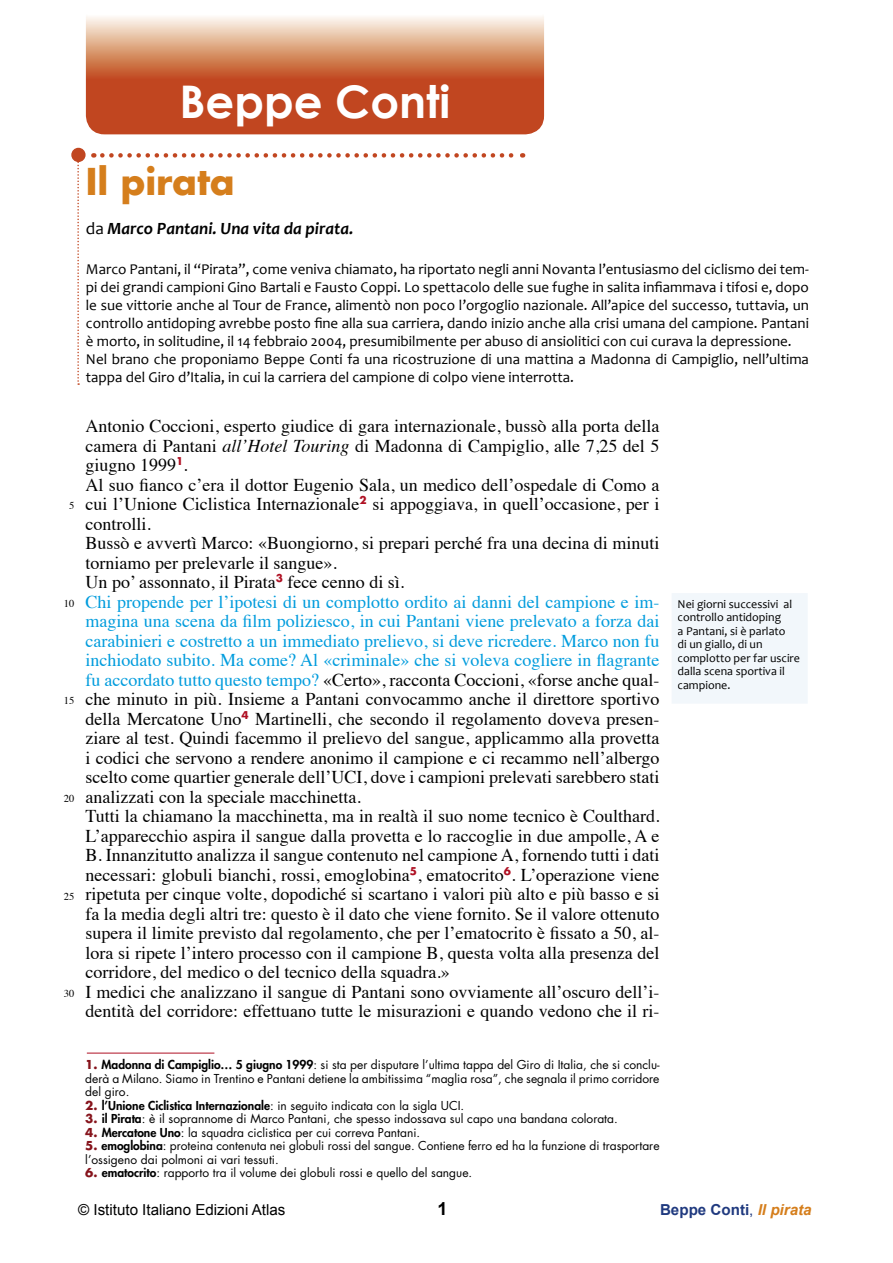
<style>
.page{position:relative;width:893px;height:1263px;background:#fff}
.page>*{position:absolute;margin:0;border:0;box-sizing:border-box;transform-origin:0 0}
.t1{font:700 45px "Century Gothic";color:#fff}
.t2{font:700 36px "Futura";color:#d57e1c}
.t3{font:18px/19.5px "Times";color:#000}
.t4{font:700 18px "Arial";color:#000}
.t5{font:italic 700 17.25px "Candara";color:#000}
.t6{font:15.15px "Arial";color:#000}
.t7{font:700 15.15px "Arial";color:#203a7f}
.t8{font:15px/18px "Candara";color:#000}
.t9{font:12px/13.5px "Futura";color:#000;text-align:justify}
.t10{font:12px/13.5px "Candara";color:#000}
.t11{font:800 12px "Futura";color:#000}
.t12{font:10.5px "Times";color:#000}
.s1{font-weight:400;font-style:normal}
.s2{font-style:italic}
.s3{color:#009cdd}
.s4{font-weight:700;color:#86141c}
.s5{font-weight:800}
.s6{font-weight:400}
.s7{font-style:italic;color:#d57e1c}
</style>
<div class="page">
<svg style="left:86px;top:16px;width:458px;height:118px;background:#d07855"></svg>
<svg style="left:102px;top:153px;width:421px;height:5px"></svg>
<div style="left:72px;top:149px;width:13px;height:12px;background:#c14620;border-radius:50%"></div>
<div style="left:71px;top:148px;width:15px;height:14px;border:2px solid #c14620;border-radius:50%"></div>
<svg style="left:77px;top:160px;width:2px;height:225px"></svg>
<div style="left:675px;top:596px;width:130px;height:105px;background:#f2f7fb"></div>
<div style="left:672px;top:593px;width:136px;height:111px;border:6px solid #f2f7fb"></div>
<hr style="left:87px;top:1053px;width:127px;height:1px;background:#af1023">
<h1 class="t1" style="left:180px;top:74px;width:272px">Beppe Conti</h1>
<h2 class="t2" style="left:86px;top:157px;width:150px">Il pirata</h2>
<p class="t12" style="left:69px;top:496px;width:7px">5</p>
<p class="t12" style="left:64px;top:594px;width:12px">10</p>
<p class="t12" style="left:64px;top:691px;width:12px">15</p>
<p class="t12" style="left:64px;top:789px;width:12px">20</p>
<p class="t12" style="left:64px;top:886px;width:12px">25</p>
<p class="t12" style="left:64px;top:984px;width:12px">30</p>
<p class="t5" style="left:86px;top:217px;width:269px"><span class="s1">da</span> Marco Pantani. Una vita da pirata.</p>
<p class="t8" style="left:86px;top:260px;width:725px">Marco Pantani, il “Pirata”, come veniva chiamato, ha riportato negli anni Novanta l’entusiasmo del ciclismo dei tem&shy;pi dei grandi campioni Gino Bartali e Fausto Coppi. Lo spettacolo delle sue fughe in salita infiammava i tifosi e, dopo le sue vittorie anche al Tour de France, alimentò non poco l’orgoglio nazionale. All’apice del successo, tuttavia, un controllo antidoping avrebbe posto fine alla sua carriera, dando inizio anche alla crisi umana del campione. Pantani è morto, in solitudine, il 14 febbraio 2004, presumibilmente per abuso di ansiolitici con cui curava la depressione.<br>Nel brano che proponiamo Beppe Conti fa una ricostruzione di una mattina a Madonna di Campiglio, nell’ultima tappa del Giro d’Italia, in cui la carriera del campione di colpo viene interrotta.</p>
<p class="t3" style="left:86px;top:415px;width:576px">Antonio Coccioni, esperto giudice di gara internazionale, bussò alla porta della camera di Pantani <span class="s2">all’Hotel Touring</span> di Madonna di Campiglio, alle 7,25 del 5 giugno 1999<sup>1</sup>.<br>Al suo fianco c’era il dottor Eugenio Sala, un medico dell’ospedale di Como a cui l’Unione Ciclistica Internazionale<sup>2</sup> si appoggiava, in quell’occasione, per i controlli.<br>Bussò e avvertì Marco: «Buongiorno, si prepari perché fra una decina di minuti torniamo per prelevarle il sangue».<br>Un po’ assonnato, il Pirata<sup>3</sup> fece cenno di sì.<br><span class="s3">Chi propende per l’ipotesi di un complotto ordito ai danni del campione e im&shy;magina una scena da film poliziesco, in cui Pantani viene prelevato a forza dai carabinieri e costretto a un immediato prelievo, si deve ricredere. Marco non fu inchiodato subito. Ma come? Al «criminale» che si voleva cogliere in flagrante fu accordato tutto questo tempo?</span> «Certo», racconta Coccioni, «forse anche qual&shy;che minuto in più. Insieme a Pantani convocammo anche il direttore sportivo della Mercatone Uno<sup>4</sup> Martinelli, che secondo il regolamento doveva presen&shy;ziare al test. Quindi facemmo il prelievo del sangue, applicammo alla provetta i codici che servono a rendere anonimo il campione e ci recammo nell’albergo scelto come quartier generale dell’UCI, dove i campioni prelevati sarebbero stati analizzati con la speciale macchinetta.<br>Tutti la chiamano la macchinetta, ma in realtà il suo nome tecnico è Coulthard.<br>L’apparecchio aspira il sangue dalla provetta e lo raccoglie in due ampolle, A e B. Innanzitutto analizza il sangue contenuto nel campione A, fornendo tutti i dati necessari: globuli bianchi, rossi, emoglobina<sup>5</sup>, ematocrito<sup>6</sup>. L’operazione viene ripetuta per cinque volte, dopodiché si scartano i valori più alto e più basso e si fa la media degli altri tre: questo è il dato che viene fornito. Se il valore ottenuto supera il limite previsto dal regolamento, che per l’ematocrito è fissato a 50, al&shy;lora si ripete l’intero processo con il campione B, questa volta alla presenza del corridore, del medico o del tecnico della squadra.»<br>I medici che analizzano il sangue di Pantani sono ovviamente all’oscuro dell’i&shy;dentità del corridore: effettuano tutte le misurazioni e quando vedono che il ri-</p>
<p class="t10" style="left:678px;top:597px;width:124px">Nei giorni successivi al controllo antidoping<br>a Pantani, si è parlato<br>di un giallo, di un complotto per far uscire dalla scena sportiva il campione.</p>
<p class="t9" style="left:85px;top:1058px;width:576px"><span class="s4">1.</span> <span class="s5">Madonna di Campiglio… 5 giugno 1999</span>: si sta per disputare l’ultima tappa del Giro di Italia, che si conclu&shy;derà a Milano. Siamo in Trentino e Pantani detiene la ambitissima “maglia rosa”, che segnala il primo corridore del giro.</p>
<p class="t11" style="left:85px;top:1097px;width:381px"><span class="s4">2.</span> l’Unione Ciclistica Internazionale<span class="s6">: in seguito indicata con la sigla UCI.</span></p>
<p class="t9" style="left:85px;top:1112px;width:534px"><span class="s4">3.</span> <span class="s5">il Pirata</span>: è il soprannome di Marco Pantani, che spesso indossava sul capo una bandana colorata.</p>
<p class="t9" style="left:85px;top:1125px;width:336px"><span class="s4">4.</span> <span class="s5">Mercatone Uno</span>: la squadra ciclistica per cui correva Pantani.</p>
<p class="t9" style="left:85px;top:1139px;width:576px"><span class="s4">5.</span> <span class="s5">emoglobina</span>: proteina contenuta nei globuli rossi del sangue. Contiene ferro ed ha la funzione di trasportare l’ossigeno dai polmoni ai vari tessuti.</p>
<p class="t9" style="left:85px;top:1166px;width:388px"><span class="s4">6.</span> <span class="s5">ematocrito</span>: rapporto tra il volume dei globuli rossi e quello del sangue.</p>
<p class="t6" style="left:78px;top:1201px;width:209px">© Istituto Italiano Edizioni Atlas</p>
<p class="t4" style="left:437px;top:1198px;width:12px">1</p>
<p class="t7" style="left:660px;top:1201px;width:153px">Beppe Conti<span class="s6">,</span> <span class="s7">Il pirata</span></p>
</div>
